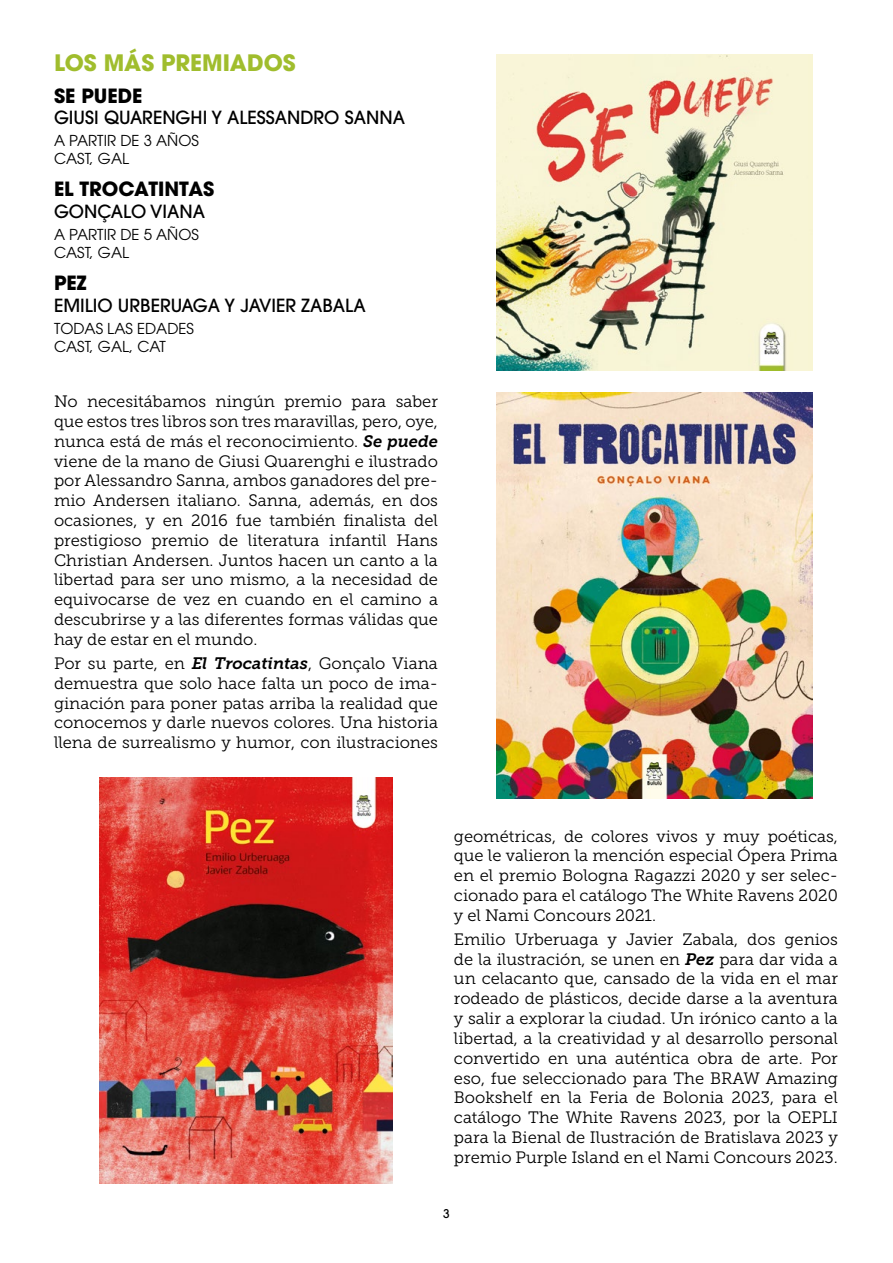
<style>
.page{position:relative;width:893px;height:1263px;background:#fff}
.page>*{position:absolute;margin:0;border:0;box-sizing:border-box;transform-origin:0 0}
.t1{font:700 22.5px "ITC Avant Garde Pro";color:#a0bd2d}
.t2{font:700 19.5px "ITC Avant Garde Pro";color:#000}
.t3{font:500 18px "ITC Avant Garde Pro";color:#000}
.t4{font:16.5px/19.8px "Museo Slab 300";color:#000;text-align:justify}
.t5{font:15px/18px "ITC Avant Garde Pro";color:#000}
.t6{font:500 12px "ITC Avant Garde Pro";color:#000}
.s1{font-family:"Museo Slab 700";font-style:italic}
</style>
<div class="page">
<img style="left:496px;top:54px;width:317px;height:316px">
<img style="left:496px;top:392px;width:317px;height:407px">
<img style="left:100px;top:777px;width:292px;height:406px">
<h1 class="t1" style="left:54px;top:47px;width:243px">LOS MÁS PREMIADOS</h1>
<p class="t2" style="left:54px;top:82px;width:90px">SE PUEDE</p>
<p class="t3" style="left:54px;top:106px;width:352px">GIUSI QUARENGHI Y ALESSANDRO SANNA</p>
<p class="t5" style="left:54px;top:132px;width:146px">A PARTIR DE 3 AÑOS<br>CAST, GAL</p>
<p class="t2" style="left:54px;top:176px;width:162px">EL TROCATINTAS</p>
<p class="t3" style="left:54px;top:200px;width:153px">GONÇALO VIANA</p>
<p class="t5" style="left:54px;top:225px;width:146px">A PARTIR DE 5 AÑOS<br>CAST, GAL</p>
<p class="t2" style="left:54px;top:270px;width:34px">PEZ</p>
<p class="t3" style="left:54px;top:294px;width:313px">EMILIO URBERUAGA Y JAVIER ZABALA</p>
<p class="t5" style="left:54px;top:319px;width:142px">TODAS LAS EDADES<br>CAST, GAL, CAT</p>
<p class="t4" style="left:54px;top:392px;width:385px">No necesitábamos ningún premio para saber que estos tres libros son tres maravillas, pero, oye, nunca está de más el reconocimiento. <span class="s1">Se puede </span>viene de la mano de Giusi Quarenghi e ilustrado por Alessandro Sanna, ambos ganadores del pre&shy;mio Andersen italiano. Sanna, además, en dos ocasiones, y en 2016 fue también finalista del prestigioso premio de literatura infantil Hans Christian Andersen. Juntos hacen un canto a la libertad para ser uno mismo, a la necesidad de equivocarse de vez en cuando en el camino a descubrirse y a las diferentes formas válidas que hay de estar en el mundo.</p>
<p class="t4" style="left:54px;top:653px;width:385px">Por su parte, en <span class="s1">El Trocatintas</span>, Gonçalo Viana demuestra que solo hace falta un poco de ima&shy;ginación para poner patas arriba la realidad que conocemos y darle nuevos colores. Una historia llena de surrealismo y humor, con ilustraciones</p>
<p class="t4" style="left:454px;top:826px;width:385px">geométricas, de colores vivos y muy poéticas, que le valieron la mención especial Ópera Prima en el premio Bologna Ragazzi 2020 y ser selec&shy;cionado para el catálogo The White Ravens 2020 y el Nami Concours 2021.</p>
<p class="t4" style="left:454px;top:929px;width:385px">Emilio Urberuaga y Javier Zabala, dos genios de la ilustración, se unen en <span class="s1">Pez</span> para dar vida a un celacanto que, cansado de la vida en el mar rodeado de plásticos, decide darse a la aventura y salir a explorar la ciudad. Un irónico canto a la libertad, a la creatividad y al desarrollo personal convertido en una auténtica obra de arte. Por eso, fue seleccionado para The BRAW Amazing Bookshelf en la Feria de Bolonia 2023, para el catálogo The White Ravens 2023, por la OEPLI para la Bienal de Ilustración de Bratislava 2023 y premio Purple Island en el Nami Concours 2023.</p>
<p class="t6" style="left:443px;top:1206px;width:8px">3</p>
</div>
